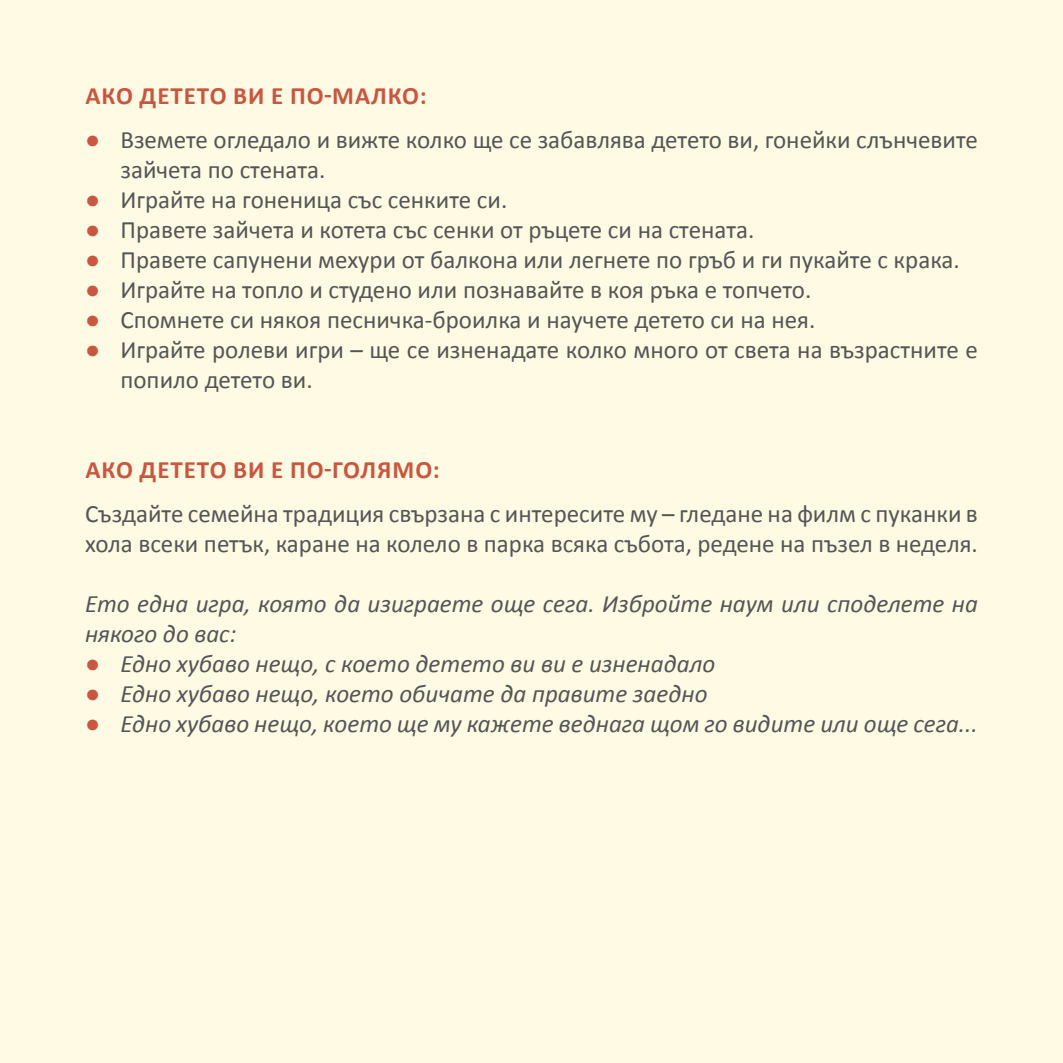
<style>
.page{position:relative;width:1063px;height:1063px;background:#fefae4}
.page>*{position:absolute;margin:0;border:0;box-sizing:border-box;transform-origin:0 0}
.t1{font:25px/30px "Calibri";color:#555}
.t2{font:italic 25px/30px "Calibri";color:#555}
.t3{font:700 25px "Calibri";letter-spacing:.04em;color:#c9573f}
.s1{font-family:"Arial";font-weight:700;color:#c9573f}
.s2{font-family:"Arial";font-weight:700;font-style:normal;color:#c9573f}
</style>
<div class="page">
<p class="t3" style="left:86px;top:80px;width:343px">Ако детето ви е по-малко:</p>
<p class="t1" style="left:120px;top:125px;width:859px;text-indent:-35px"><span class="s1">●</span> Вземете огледало и вижте колко ще се забавлява детето ви, гонейки слънчевите зайчета по стената.</p>
<p class="t1" style="left:85px;top:185px;width:424px"><span class="s1">●</span> И грайте на гоненица със сенките си.</p>
<p class="t1" style="left:85px;top:215px;width:671px"><span class="s1">●</span> Правете зайчета и котета със сенки от ръцете си на стената.</p>
<p class="t1" style="left:85px;top:245px;width:876px"><span class="s1">●</span> Правете сапунени мехури от балкона или легнете по гръб и ги пукайте с крака.</p>
<p class="t1" style="left:85px;top:275px;width:728px"><span class="s1">●</span> И грайте на топло и студено или познавайте в коя ръка е топчето.</p>
<p class="t1" style="left:85px;top:305px;width:732px"><span class="s1">●</span> Спомнете си някоя песничка-броилка и научете детето си на нея.</p>
<p class="t1" style="left:120px;top:335px;width:859px;text-indent:-35px"><span class="s1">●</span> И грайте ролеви игри – ще се изненадате колко много от света на възрастните е попило детето ви.</p>
<p class="t3" style="left:86px;top:454px;width:356px">Ако детето ви е по-голям о:</p>
<p class="t1" style="left:85px;top:499px;width:894px">Създайте семейна традиция свързана с интересите му – гледане на филм с пуканки в хола всеки петък, каране на колело в парка всяка събота, редене на пъзел в неделя.</p>
<p class="t2" style="left:85px;top:588px;width:894px">Ето една игра, която да изиграете още сега. Избройте наум или споделете на някого до вас:</p>
<p class="t2" style="left:85px;top:648px;width:632px"><span class="s2">●</span> Едно хубаво нещо, с което детето ви ви е изненадало</p>
<p class="t2" style="left:85px;top:678px;width:624px"><span class="s2">●</span> Едно хубаво нещо, което обичате да правите заедно</p>
<p class="t2" style="left:85px;top:708px;width:894px"><span class="s2">●</span> Едно хубаво нещо, което ще му кажете веднага щом го видите или още сега...</p>
</div>
